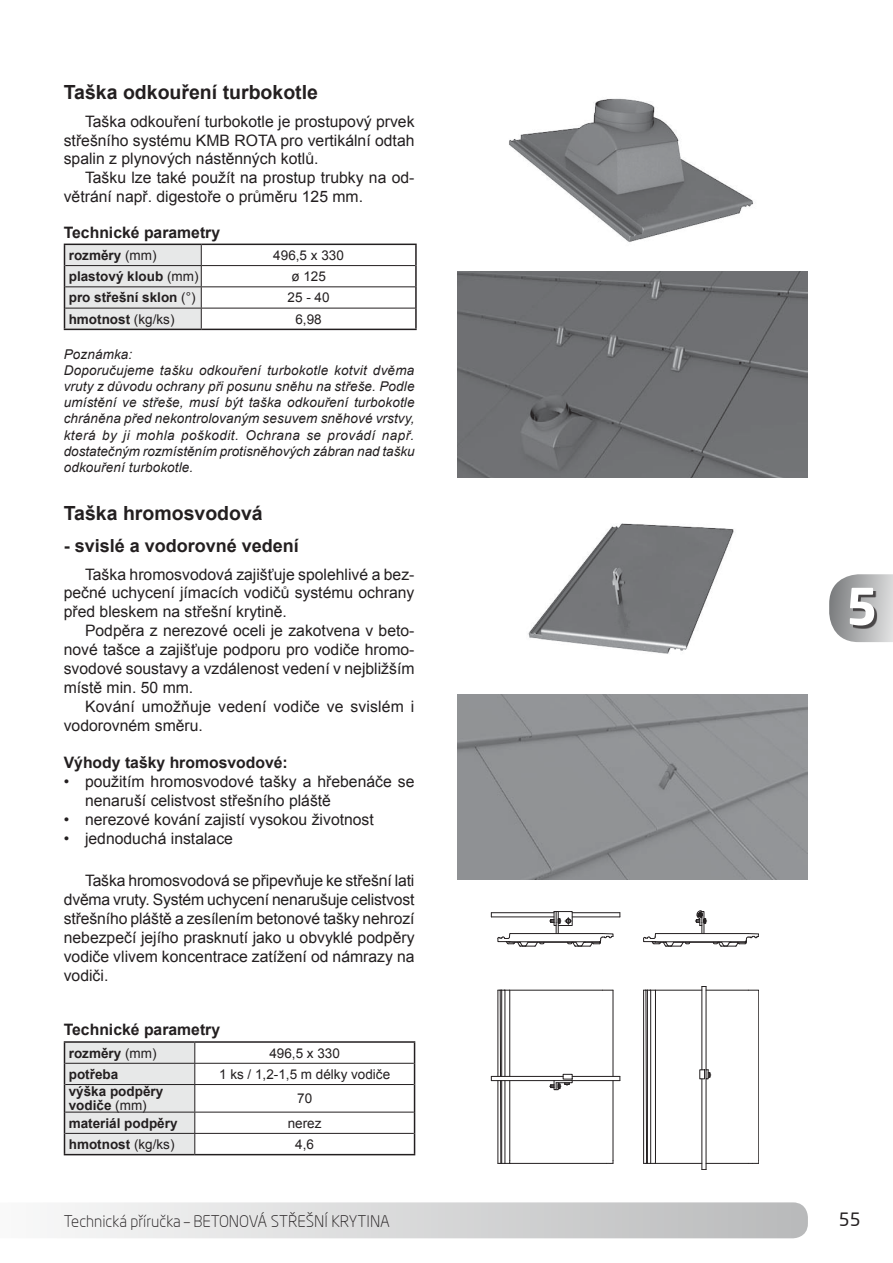
<style>
.page{position:relative;width:893px;height:1263px;background:#fff}
.page>*{position:absolute;margin:0;border:0;box-sizing:border-box;transform-origin:0 0}
.t1{font:700 50.1px "Neo Sans Pro";color:#fff}
.t2{font:700 19.5px "Arial";color:#231f20}
.t3{font:700 18px "Arial";color:#231f20}
.t4{font:18px "Neo Sans Pro";color:#231f20}
.t5{font:15.75px/18.9px "Arial";color:#231f20;text-align:justify}
.t6{font:700 15.75px "Arial";color:#231f20}
.t7{font:300 15.75px "Neo Sans Pro";color:#231f20}
.t8{font:italic 13.5px/16.2px "Arial";letter-spacing:.01em;color:#231f20}
.t9{font:700 13.5px/13.5px "Arial";color:#231f20}
.t10{font:13.5px "Arial";color:#231f20}
.s1{font-weight:400}
</style>
<div class="page">
<svg style="left:61px;top:1202px;width:747px;height:36px"></svg>
<img style="left:528px;top:523px;width:206px;height:131px">
<img style="left:457px;top:694px;width:351px;height:185px">
<hr style="left:64px;top:1041px;width:131px;height:2px;background:#231f20">
<hr style="left:195px;top:1041px;width:220px;height:2px;background:#231f20">
<svg style="left:414px;top:1043px;width:1px;height:111px"></svg>
<hr style="left:64px;top:1154px;width:131px;height:1px;background:#231f20">
<hr style="left:195px;top:1154px;width:220px;height:1px;background:#231f20">
<div style="left:64px;top:1042px;width:131px;height:112px;background:#e7e8e8"></div>
<hr style="left:65px;top:1063px;width:130px;height:1px;background:#231f20">
<hr style="left:65px;top:1084px;width:130px;height:1px;background:#231f20">
<hr style="left:65px;top:1112px;width:130px;height:1px;background:#231f20">
<hr style="left:65px;top:1133px;width:130px;height:1px;background:#231f20">
<hr style="left:195px;top:1063px;width:219px;height:1px;background:#231f20">
<hr style="left:195px;top:1084px;width:219px;height:1px;background:#231f20">
<hr style="left:195px;top:1112px;width:219px;height:1px;background:#231f20">
<hr style="left:195px;top:1133px;width:219px;height:1px;background:#231f20">
<hr style="left:498px;top:990px;width:1px;height:86px;background:#231f20">
<hr style="left:498px;top:1080px;width:1px;height:83px;background:#231f20">
<hr style="left:509px;top:990px;width:1px;height:86px;background:#231f20">
<hr style="left:509px;top:1080px;width:1px;height:80px;background:#231f20">
<hr style="left:509px;top:990px;width:93px;height:1px;background:#231f20">
<hr style="left:613px;top:990px;width:1px;height:86px;background:#231f20">
<hr style="left:613px;top:1080px;width:1px;height:80px;background:#231f20">
<svg style="left:498px;top:1160px;width:116px;height:4px"></svg>
<hr style="left:500px;top:990px;width:1px;height:86px;background:#231f20">
<hr style="left:500px;top:1080px;width:1px;height:83px;background:#231f20">
<hr style="left:501px;top:990px;width:1px;height:86px;background:#231f20">
<hr style="left:501px;top:1080px;width:1px;height:83px;background:#231f20">
<hr style="left:505px;top:990px;width:1px;height:86px;background:#231f20">
<hr style="left:505px;top:1080px;width:1px;height:83px;background:#231f20">
<hr style="left:572px;top:912px;width:48px;height:1px;background:#231f20">
<hr style="left:572px;top:917px;width:48px;height:1px;background:#231f20">
<hr style="left:491px;top:1080px;width:63px;height:1px;background:#231f20">
<hr style="left:491px;top:1076px;width:72px;height:1px;background:#231f20">
<hr style="left:572px;top:1076px;width:48px;height:1px;background:#231f20">
<hr style="left:572px;top:1080px;width:48px;height:1px;background:#231f20">
<svg style="left:550px;top:1074px;width:23px;height:16px"></svg>
<svg style="left:491px;top:911px;width:122px;height:36px"></svg>
<hr style="left:643px;top:990px;width:1px;height:173px;background:#231f20">
<hr style="left:655px;top:990px;width:47px;height:1px;background:#231f20">
<hr style="left:706px;top:990px;width:42px;height:1px;background:#231f20">
<hr style="left:655px;top:1163px;width:47px;height:1px;background:#231f20">
<hr style="left:706px;top:1163px;width:42px;height:1px;background:#231f20">
<svg style="left:748px;top:990px;width:11px;height:174px"></svg>
<svg style="left:644px;top:990px;width:12px;height:174px"></svg>
<hr style="left:647px;top:990px;width:1px;height:173px;background:#231f20">
<hr style="left:650px;top:990px;width:1px;height:173px;background:#231f20">
<svg style="left:643px;top:910px;width:116px;height:37px"></svg>
<hr style="left:706px;top:986px;width:1px;height:84px;background:#231f20">
<hr style="left:702px;top:986px;width:1px;height:84px;background:#231f20">
<hr style="left:706px;top:1079px;width:1px;height:90px;background:#231f20">
<hr style="left:702px;top:1079px;width:1px;height:90px;background:#231f20">
<svg style="left:699px;top:1069px;width:12px;height:10px"></svg>
<img style="left:509px;top:98px;width:244px;height:144px">
<hr style="left:201px;top:244px;width:216px;height:1px;background:#231f20">
<hr style="left:415px;top:245px;width:2px;height:21px;background:#231f20">
<hr style="left:415px;top:266px;width:2px;height:21px;background:#231f20">
<hr style="left:415px;top:287px;width:2px;height:21px;background:#231f20">
<hr style="left:415px;top:308px;width:2px;height:21px;background:#231f20">
<hr style="left:64px;top:329px;width:137px;height:1px;background:#231f20">
<hr style="left:201px;top:329px;width:216px;height:1px;background:#231f20">
<svg style="left:64px;top:244px;width:138px;height:85px"></svg>
<hr style="left:65px;top:265px;width:136px;height:1px;background:#231f20">
<hr style="left:65px;top:286px;width:136px;height:1px;background:#231f20">
<hr style="left:65px;top:308px;width:136px;height:1px;background:#231f20">
<hr style="left:201px;top:265px;width:214px;height:1px;background:#231f20">
<hr style="left:201px;top:286px;width:214px;height:1px;background:#231f20">
<hr style="left:201px;top:308px;width:214px;height:1px;background:#231f20">
<img style="left:457px;top:271px;width:351px;height:206px">
<svg style="left:829px;top:574px;width:64px;height:68px"></svg>
<div style="left:853px;top:590px;width:24px;height:38px;background:#231f20;opacity:.75"></div>
<p class="t2" style="left:64px;top:79px;width:256px">Taška odkouření turbokotle</p>
<p class="t5" style="left:64px;top:112px;width:352px;text-indent:21px">Taška odkouření turbokotle je prostupový prvek střešního systému KMB ROTA pro vertikální odtah spalin z plynových nástěnných kotlů.</p>
<p class="t5" style="left:64px;top:169px;width:352px;text-indent:21px">Tašku lze také použít na prostup trubky na od&shy;větrání např. digestoře o průměru 125 mm.</p>
<p class="t6" style="left:64px;top:222px;width:158px">Technické parametry</p>
<p class="t9" style="left:69px;top:249px;width:89px">rozměry <span class="s1">(mm)</span></p>
<p class="t10" style="left:273px;top:246px;width:72px">496,5 x 330</p>
<p class="t9" style="left:69px;top:270px;width:131px">plastový kloub <span class="s1">(mm)</span></p>
<p class="t10" style="left:291px;top:268px;width:36px">ø 125</p>
<p class="t9" style="left:69px;top:291px;width:128px">pro střešní sklon <span class="s1">(°)</span></p>
<p class="t10" style="left:288px;top:289px;width:44px">25 - 40</p>
<p class="t9" style="left:69px;top:313px;width:107px">hmotnost <span class="s1">(kg/ks)</span></p>
<p class="t10" style="left:295px;top:310px;width:28px">6,98</p>
<p class="t8" style="left:64px;top:346px;width:352px">Poznámka:<br>Doporučujeme tašku odkouření turbokotle kotvit dvěma vruty z důvodu ochrany při posunu sněhu na střeše. Podle umístění ve střeše, musí být taška odkouření turbokotle chráněna před nekontrolovaným sesuvem sněhové vrstvy, která by ji mohla poškodit. Ochrana se provádí např. dostatečným rozmístěním protisněhových zábran nad tašku odkouření turbokotle.</p>
<p class="t2" style="left:64px;top:500px;width:201px">Taška hromosvodová</p>
<p class="t3" style="left:64px;top:534px;width:237px">- svislé a vodorovné vedení</p>
<p class="t5" style="left:64px;top:565px;width:352px;text-indent:21px">Taška hromosvodová zajišťuje spolehlivé a bez&shy;pečné uchycení jímacích vodičů systému ochrany před bleskem na střešní krytině.</p>
<p class="t5" style="left:64px;top:621px;width:352px;text-indent:21px">Podpěra z nerezové oceli je zakotvena v beto&shy;nové tašce a zajišťuje podporu pro vodiče hromo&shy;svodové soustavy a vzdálenost vedení v nejbližším místě min. 50 mm.</p>
<p class="t5" style="left:64px;top:697px;width:352px;text-indent:21px">Kování umožňuje vedení vodiče ve svislém i vodorovném směru.</p>
<p class="t6" style="left:64px;top:752px;width:226px">Výhody tašky hromosvodové:</p>
<p class="t5" style="left:85px;top:772px;width:331px;text-indent:-21px">• použitím hromosvodové tašky a hřebenáče se nenaruší celistvost střešního pláště</p>
<p class="t5" style="left:64px;top:810px;width:312px">• nerezové kování zajistí vysokou životnost</p>
<p class="t5" style="left:64px;top:829px;width:171px">• jednoduchá instalace</p>
<p class="t5" style="left:64px;top:872px;width:352px;text-indent:21px">Taška hromosvodová se připevňuje ke střešní lati dvěma vruty. Systém uchycení nenarušuje celistvost střešního pláště a zesílením betonové tašky nehrozí nebezpečí jejího prasknutí jako u obvyklé podpěry vodiče vlivem koncentrace zatížení od námrazy na vodiči.</p>
<p class="t6" style="left:64px;top:1019px;width:158px">Technické parametry</p>
<p class="t9" style="left:69px;top:1046px;width:89px">rozměry <span class="s1">(mm)</span></p>
<p class="t10" style="left:269px;top:1044px;width:72px">496,5 x 330</p>
<p class="t9" style="left:69px;top:1068px;width:51px">potřeba</p>
<p class="t10" style="left:219px;top:1065px;width:173px">1 ks / 1,2-1,5 m délky vodiče</p>
<p class="t9" style="left:69px;top:1085px;width:96px">výška podpěry vodiče <span class="s1">(mm)</span></p>
<p class="t10" style="left:297px;top:1090px;width:17px">70</p>
<p class="t9" style="left:69px;top:1116px;width:110px">materiál podpěry</p>
<p class="t10" style="left:288px;top:1114px;width:35px">nerez</p>
<p class="t9" style="left:69px;top:1138px;width:107px">hmotnost <span class="s1">(kg/ks)</span></p>
<p class="t10" style="left:295px;top:1135px;width:20px">4,6</p>
<h1 class="t1" style="left:846px;top:574px;width:34px">5</h1>
<p class="t7" style="left:64px;top:1211px;width:328px">Technická příručka – BETONOVÁ STŘEŠNÍ KRYTINA</p>
<p class="t4" style="left:839px;top:1209px;width:23px">55</p>
</div>
